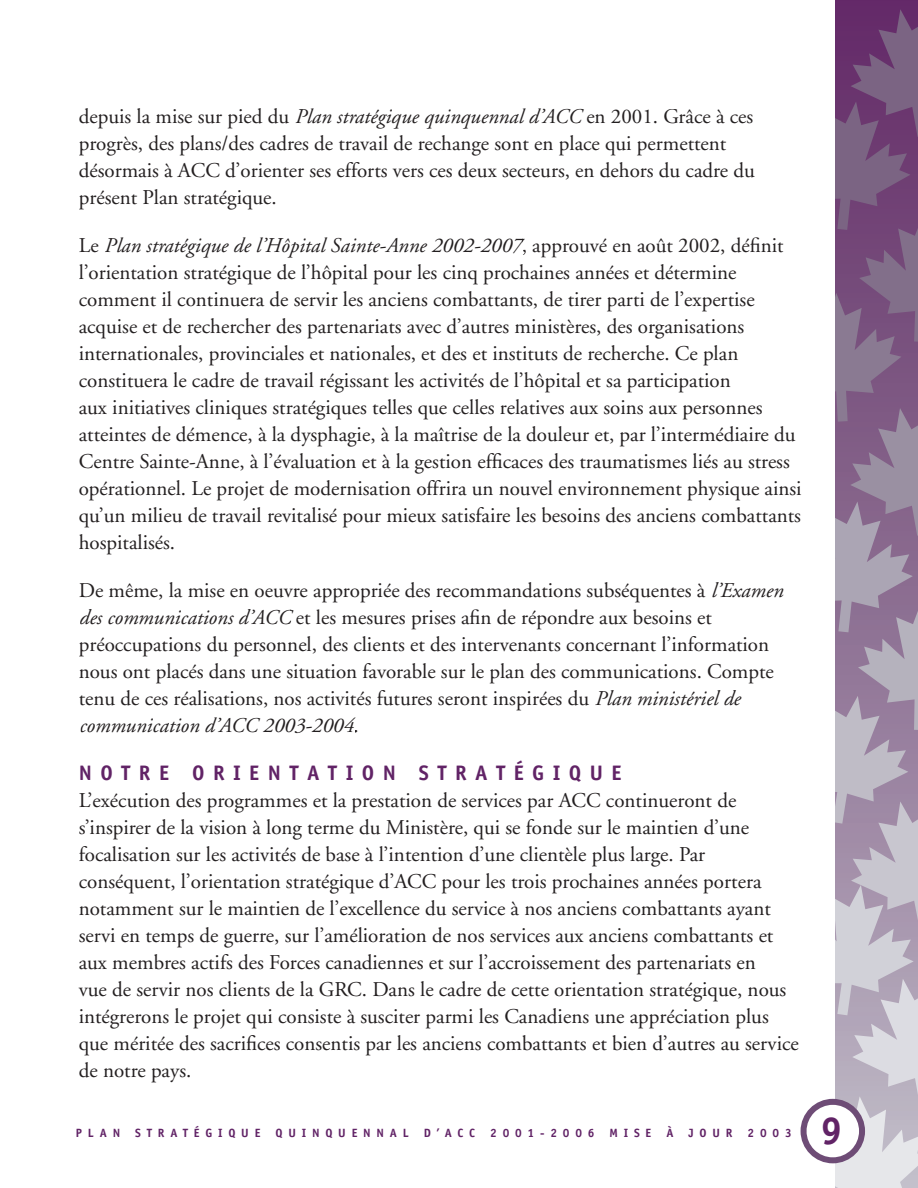
<style>
.page{position:relative;width:918px;height:1188px;background:#fff}
.page>*{position:absolute;margin:0;border:0;box-sizing:border-box;transform-origin:0 0}
.t1{font:700 39px "Officina Sans";color:#612366}
.t2{font:21px/27px "Adobe Garamond";color:#231f20}
.t3{font:700 21px "Officina Sans";letter-spacing:.4em;color:#612366}
.t4{font:700 12px "Officina Sans";letter-spacing:.485em;color:#612366}
.s1{font-style:italic}
</style>
<div class="page">
<svg style="left:801px;top:9px;width:117px;height:1179px"></svg>
<hr style="left:581px;top:109px;width:3px;height:15px;background:#231f20">
<hr style="left:523px;top:237px;width:2px;height:21px;background:#231f20">
<hr style="left:291px;top:609px;width:3px;height:16px;background:#231f20">
<p class="t2" style="left:79px;top:104px;width:678px">depuis la mise sur pied du <span class="s1">Plan stratégique quinquennal d’ACC</span> en 2001. Grâce à ces progrès, des plans/des cadres de travail de rechange sont en place qui permettent désormais à ACC d’orienter ses efforts vers ces deux secteurs, en dehors du cadre du présent Plan stratégique.</p>
<p class="t2" style="left:79px;top:233px;width:724px">Le <span class="s1">Plan stratégique de l’Hôpital Sainte-Anne 2002-2007</span>, approuvé en août 2002, définit l’orientation stratégique de l’hôpital pour les cinq prochaines années et détermine comment il continuera de servir les anciens combattants, de tirer parti de l’expertise acquise et de rechercher des partenariats avec d’autres ministères, des organisations internationales, provinciales et nationales, et des et instituts de recherche. Ce plan constituera le cadre de travail régissant les activités de l’hôpital et sa participation<br>aux initiatives cliniques stratégiques telles que celles relatives aux soins aux personnes atteintes de démence, à la dysphagie, à la maîtrise de la douleur et, par l’intermédiaire du Centre Sainte-Anne, à l’évaluation et à la gestion efficaces des traumatismes liés au stress opérationnel. Le projet de modernisation offrira un nouvel environnement physique ainsi qu’un milieu de travail revitalisé pour mieux satisfaire les besoins des anciens combattants hospitalisés.</p>
<p class="t2" style="left:79px;top:578px;width:706px">De même, la mise en oeuvre appropriée des recommandations subséquentes à <span class="s1">l’Examen des communications d’ACC</span> et les mesures prises afin de répondre aux besoins et préoccupations du personnel, des clients et des intervenants concernant l’information nous ont placés dans une situation favorable sur le plan des communications. Compte tenu de ces réalisations, nos activités futures seront inspirées du <span class="s1">Plan ministériel de communication d’ACC 2003-2004</span>.</p>
<p class="t3" style="left:79px;top:760px;width:544px">NOTRE ORIENTATION STRATÉGIQUE</p>
<p class="t2" style="left:79px;top:788px;width:722px">L’exécution des programmes et la prestation de services par ACC continueront de s’inspirer de la vision à long terme du Ministère, qui se fonde sur le maintien d’une focalisation sur les activités de base à l’intention d’une clientèle plus large. Par conséquent, l’orientation stratégique d’ACC pour les trois prochaines années portera notamment sur le maintien de l’excellence du service à nos anciens combattants ayant servi en temps de guerre, sur l’amélioration de nos services aux anciens combattants et aux membres actifs des Forces canadiennes et sur l’accroissement des partenariats en<br>vue de servir nos clients de la GRC. Dans le cadre de cette orientation stratégique, nous intégrerons le projet qui consiste à susciter parmi les Canadiens une appréciation plus que méritée des sacrifices consentis par les anciens combattants et bien d’autres au service de notre pays.</p>
<p class="t4" style="left:76px;top:1125px;width:46px">PLAN</p>
<p class="t4" style="left:135px;top:1125px;width:127px">STRATÉGIQUE</p>
<p class="t4" style="left:275px;top:1125px;width:135px">QUINQUENNAL</p>
<p class="t4" style="left:424px;top:1125px;width:172px">D’ACC 2001-2006</p>
<p class="t4" style="left:610px;top:1125px;width:184px">MISE À JOUR 2003</p>
<h1 class="t1" style="left:821px;top:1106px;width:23px">9</h1>
</div>
